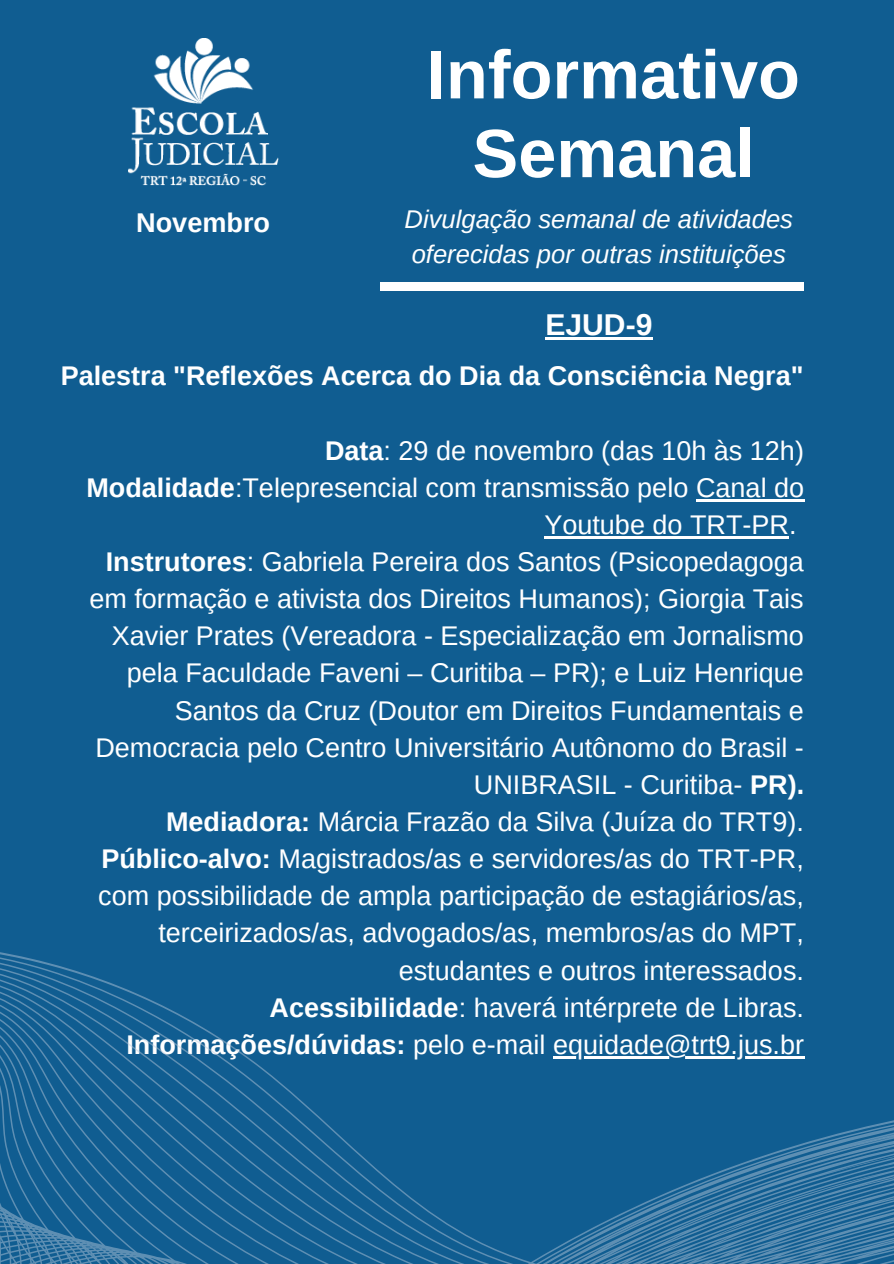
<style>
.page{position:relative;width:894px;height:1264px;background:#fff}
.page>*{position:absolute;margin:0;border:0;box-sizing:border-box;transform-origin:0 0}
.t1{font:700 68.4px/78.8px "Arimo";color:#fff;text-align:center}
.t2{font:700 30.15px "Arimo";color:#fff}
.t3{font:700 27.15px "Arimo";color:#fff}
.t4{font:27px/37.2px "Arimo";color:#fff;text-align:right}
.t5{font:700 27px "Arimo";color:#fff}
.t6{font:italic 25.65px/34.8px "Arimo";color:#fff}
.s1{font-weight:700}
</style>
<div class="page">
<div style="left:0;top:0;width:893px;height:1263px;background:#105d91"></div>
<div style="left:380px;top:282px;width:423px;height:9px;background:#fff"></div>
<img style="left:128px;top:39px;width:150px;height:147px">
<hr style="left:696px;top:499px;width:108px;height:2px;background:#fff">
<hr style="left:544px;top:536px;width:245px;height:2px;background:#fff">
<svg style="left:0;top:952px;width:893px;height:311px"></svg>
<hr style="left:545px;top:337px;width:107px;height:2px;background:#fff">
<p class="t3" style="left:136px;top:208px;width:135px">Novembro</p>
<p class="t1" style="left:427px;top:35px;width:374px">Informativo<br>Semanal</p>
<p class="t6" style="left:404px;top:201px;width:390px">Divulgação semanal de atividades oferecidas por outras instituições</p>
<p class="t2" style="left:545px;top:307px;width:108px">EJUD-9</p>
<h3 class="t5" style="left:61px;top:361px;width:744px">Palestra "Reflexões Acerca do Dia da Consciência Negra"</h3>
<h1 class="t4" style="left:325px;top:431px;width:480px"><span class="s1">Data</span>: 29 de novembro (das 10h às 12h)</h1>
<p class="t4" style="left:86px;top:469px;width:719px"><span class="s1">Modalidade</span>:Telepresencial com transmissão pelo Canal do<br>Youtube do TRT-PR.</p>
<p class="t4" style="left:89px;top:543px;width:716px"><span class="s1">Instrutores</span>: Gabriela Pereira dos Santos (Psicopedagoga em formação e ativista dos Direitos Humanos); Giorgia Tais Xavier Prates (Vereadora - Especialização em Jornalismo pela Faculdade Faveni – Curitiba – PR); e Luiz Henrique Santos da Cruz (Doutor em Direitos Fundamentais e Democracia pelo Centro Universitário Autônomo do Brasil - UNIBRASIL - Curitiba- <span class="s1">PR).</span></p>
<h2 class="t4" style="left:166px;top:803px;width:639px"><span class="s1">Mediadora:</span> Márcia Frazão da Silva (Juíza do TRT9).</h2>
<h4 class="t4" style="left:98px;top:840px;width:707px"><span class="s1">Público-alvo:</span> Magistrados/as e servidores/as do TRT-PR, com possibilidade de ampla participação de estagiários/as, terceirizados/as, advogados/as, membros/as do MPT, estudantes e outros interessados.</h4>
<p class="t4" style="left:269px;top:988px;width:536px"><span class="s1">Acessibilidade</span>: haverá intérprete de Libras.</p>
<p class="t4" style="left:126px;top:1025px;width:679px"><span class="s1">Informações/dúvidas:</span> pelo e-mail equidade@trt9.jus.br</p>
</div>
